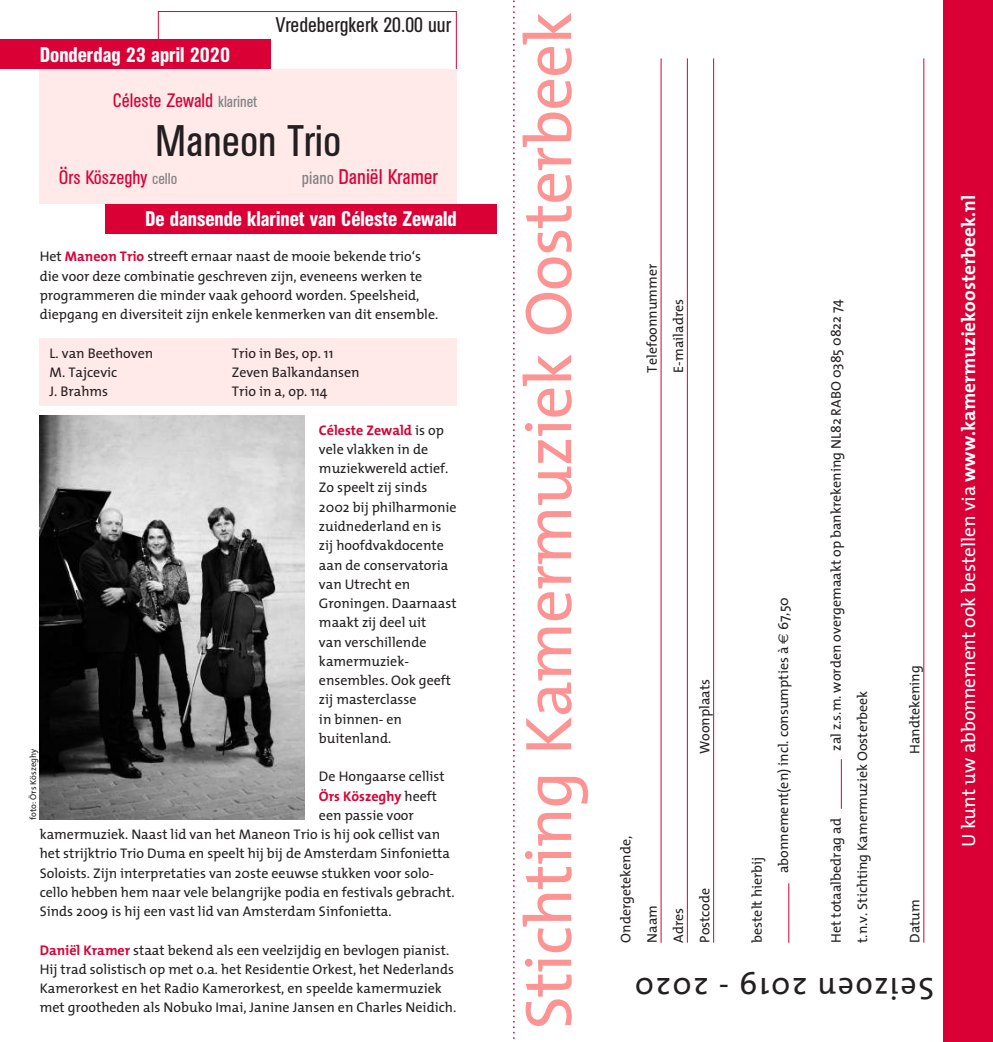
<style>
.page{position:relative;width:993px;height:1042px;background:#fff}
.page>*{position:absolute;margin:0;border:0;box-sizing:border-box;transform-origin:0 0}
.t1{font:66.5px "The Mix";letter-spacing:-.015em;color:#fc9494}
.t2{font:43.75px "AG Buch Condensed BQ";color:#231f20}
.t3{font:31.5px "The Mix";letter-spacing:.05em;color:#231f20}
.t4{font:500 21px "AG Buch Condensed BQ";color:#fff}
.t5{font:21px "AG Buch Condensed BQ";color:#231f20}
.t6{font:21px "AG Buch Condensed BQ";color:#da0035}
.t7{font:19.25px "The Mix";color:#fff}
.t8{font:19.25px "AG Buch Condensed BQ";color:#da0035}
.t9{font:14px/19.2px "The Mix";color:#231f20}
.t10{font:700 14px "The Mix";color:#da0035}
.t11{font:8.75px "The Mix";color:#231f20}
.s1{font-size:15.75px;color:#808285}
.s2{font-size:17.5px;color:#808285}
.s3{font-weight:700;color:#da0035}
.s4{font-weight:400;color:#231f20}
.s5{font-family:"Euro Sans Std"}
.s6{font-weight:700}
</style>
<div class="page">
<hr style="left:660px;top:58px;width:1px;height:885px;background:#da0035">
<hr style="left:686px;top:58px;width:1px;height:885px;background:#da0035">
<hr style="left:713px;top:58px;width:1px;height:885px;background:#da0035">
<hr style="left:923px;top:58px;width:1px;height:885px;background:#da0035">
<hr style="left:788px;top:883px;width:1px;height:60px;background:#da0035">
<hr style="left:840px;top:759px;width:1px;height:50px;background:#da0035">
<svg style="left:513px;top:0;width:1px;height:1039px"></svg>
<div style="left:943px;top:0;width:49px;height:1042px;background:#da0035"></div>
<div style="left:158px;top:11px;width:298px;height:76px;border:1px solid #da0035"></div>
<div style="left:0;top:39px;width:270px;height:30px;background:#da0035"></div>
<div style="left:105px;top:204px;width:391px;height:29px;background:#da0035"></div>
<div style="left:40px;top:69px;width:416px;height:135px;background:#ffe9e9"></div>
<div style="left:40px;top:338px;width:416px;height:68px;background:#ffe9e9"></div>
<img style="left:40px;top:415px;width:264px;height:405px">
<h3 class="t4" style="left:40px;top:43px;width:192px">Donderdag 23 april 2020</h3>
<h3 class="t8" style="left:113px;top:90px;width:146px">Céleste Zewald <span class="s1">klarinet</span></h3>
<h3 class="t5" style="left:275px;top:13px;width:177px">Vredebergkerk 20.00 uur</h3>
<h2 class="t2" style="left:155px;top:116px;width:187px">Maneon Trio</h2>
<h3 class="t8" style="left:59px;top:167px;width:120px">Örs Köszeghy <span class="s1">cello</span></h3>
<h3 class="t6" style="left:302px;top:165px;width:137px"><span class="s2">piano</span> Daniël Kramer</h3>
<h3 class="t4" style="left:145px;top:207px;width:313px">De dansende klarinet van Céleste Zewald</h3>
<p class="t9" style="left:40px;top:247px;width:400px">Het <span class="s3">Maneon Trio</span> streeft ernaar naast de mooie bekende trio‘s die voor deze combinatie geschreven zijn, eveneens werken te programmeren die minder vaak gehoord worden. Speelsheid, diepgang en diversiteit zijn enkele kenmerken van dit ensemble.</p>
<p class="t9" style="left:50px;top:343px;width:105px">L. van Beethoven</p>
<p class="t9" style="left:232px;top:343px;width:103px">Trio in Bes, op. 11</p>
<p class="t9" style="left:50px;top:362px;width:69px">M. Tajcevic</p>
<p class="t9" style="left:232px;top:362px;width:129px">Zeven Balkandansen</p>
<p class="t9" style="left:50px;top:381px;width:60px">J. Brahms</p>
<p class="t9" style="left:232px;top:381px;width:97px">Trio in a, op. 114</p>
<p class="t9" style="left:319px;top:420px;width:139px"><span class="s3">Céleste Zewald</span> is op vele vlakken in de muziekwereld actief.<br>Zo speelt zij sinds<br>2002 bij philharmonie zuidnederland en is zij hoofdvakdocente aan de conservatoria van Utrecht en<br>Groningen. Daarnaast maakt zij deel uit<br>van verschillende kamermuziek&shy;ensembles. Ook geeft zij masterclasse<br>in binnen- en buitenland.</p>
<p class="t9" style="left:319px;top:766px;width:127px">De Hongaarse cellist</p>
<p class="t10" style="left:319px;top:784px;width:119px">Örs Köszeghy <span class="s4">heeft</span></p>
<p class="t9" style="left:319px;top:805px;width:96px">een passie voor</p>
<p class="t9" style="left:40px;top:824px;width:402px">kamermuziek. Naast lid van het Maneon Trio is hij ook cellist van</p>
<p class="t9" style="left:40px;top:843px;width:411px">het strijktrio Trio Duma en speelt hij bij de Amsterdam Sinfonietta</p>
<p class="t9" style="left:40px;top:863px;width:396px">Soloists. Zijn interpretaties van 20ste eeuwse stukken voor solo-</p>
<p class="t9" style="left:40px;top:882px;width:416px">cello hebben hem naar vele belangrijke podia en festivals gebracht.</p>
<p class="t9" style="left:40px;top:901px;width:353px">Sinds 2009 is hij een vast lid van Amsterdam Sinfonietta.</p>
<p class="t9" style="left:40px;top:940px;width:418px"><span class="s3">Daniël Kramer</span> staat bekend als een veelzijdig en bevlogen pianist.<br>Hij trad solistisch op met o.a. het Residentie Orkest, het Nederlands Kamerorkest en het Radio Kamerorkest, en speelde kamermuziek met grootheden als Nobuko Imai, Janine Jansen en Charles Neidich.</p>
<p class="t11" style="left:26px;top:820px;width:73px;rotate:-90deg">foto: Örs Köszeghy</p>
<h1 class="t1" style="left:493px;top:1029px;width:1019px;rotate:-90deg">Stichting Kamermuziek Oosterbeek</h1>
<p class="t9" style="left:642px;top:372px;width:110px;rotate:-90deg">Telefoonnummer</p>
<p class="t9" style="left:668px;top:372px;width:75px;rotate:-90deg">E-mailadres</p>
<p class="t9" style="left:694px;top:754px;width:77px;rotate:-90deg">Woonplaats</p>
<p class="t9" style="left:612px;top:943px;width:108px;line-height:26.2px;rotate:-90deg">Ondergetekende,<br>Naam</p>
<p class="t9" style="left:668px;top:943px;width:37px;rotate:-90deg">Adres</p>
<p class="t9" style="left:694px;top:943px;width:57px;rotate:-90deg">Postcode</p>
<p class="t9" style="left:743px;top:873px;width:277px;line-height:26.2px;text-indent:-69px;rotate:-90deg">bestelt hierbij<br>abonnement(en) incl. consumpties à <span class="s5">€</span> 67,50</p>
<p class="t9" style="left:822px;top:943px;width:645px;line-height:26.2px;text-indent:192px;rotate:-90deg">zal z.s.m. worden overgemaakt op bankrekening NL82 RABO 0385 0822 74 t.n.v. Stichting Kamermuziek Oosterbeek</p>
<p class="t9" style="left:825px;top:943px;width:126px;rotate:-90deg">Het totaalbedrag ad</p>
<p class="t9" style="left:904px;top:754px;width:90px;rotate:-90deg">Handtekening</p>
<p class="t9" style="left:904px;top:943px;width:45px;rotate:-90deg">Datum</p>
<h3 class="t3" style="left:933px;top:1015px;width:300px;rotate:-180deg">Seizoen 2019 - 2020</h3>
<h3 class="t7" style="left:952px;top:847px;width:653px;rotate:-90deg">U kunt uw abbonnement ook bestellen via <span class="s6">www.kamermuziekoosterbeek.nl</span></h3>
</div>
